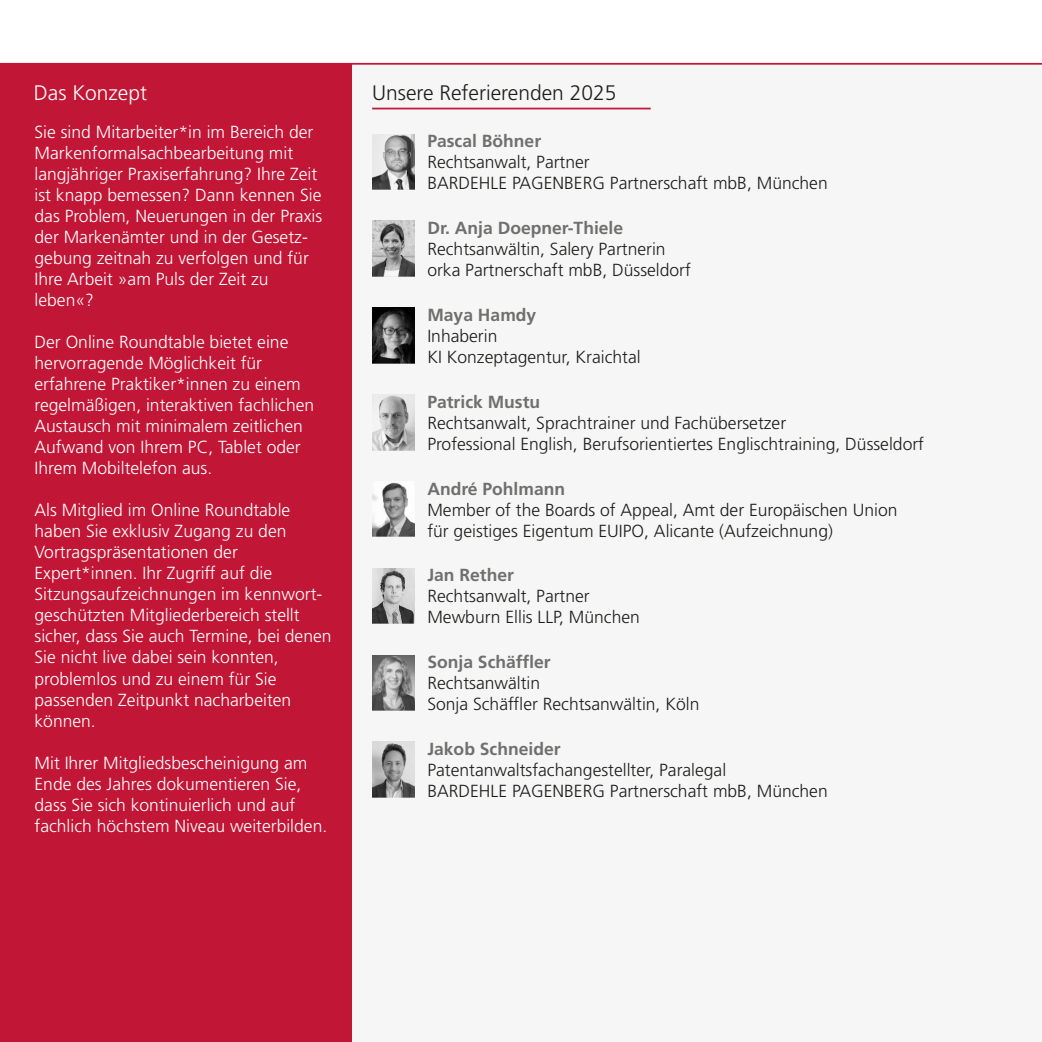
<style>
.page{position:relative;width:1042px;height:1042px;background:#fff}
.page>*{position:absolute;margin:0;border:0;box-sizing:border-box;transform-origin:0 0}
.t1{font:300 21px "Frutiger LT Pro";color:#1d1d1b}
.t2{font:300 21px "Frutiger LT Pro";color:#fff}
.t3{font:300 17.5px/21px "Frutiger LT Pro";color:#fff}
.t4{font:300 17.5px/21px "Frutiger LT Pro";color:#1d1d1b}
.t5{font:700 17.5px "Frutiger LT Pro";color:#6f6f6e}
</style>
<div class="page">
<hr style="left:0;top:0;width:1px;height:65px;background:#c21636">
<div style="left:0;top:64px;width:352px;height:978px;background:#c21636"></div>
<div style="left:352px;top:65px;width:690px;height:977px;background:#f6f6f6"></div>
<hr style="left:0;top:65px;width:1px;height:977px;background:#f1f1f1">
<hr style="left:0;top:63px;width:1042px;height:2px;background:#c21636">
<hr style="left:372px;top:108px;width:279px;height:1px;background:#c21636">
<img style="left:372px;top:308px;width:43px;height:55px">
<img style="left:372px;top:221px;width:43px;height:55px">
<img style="left:372px;top:134px;width:43px;height:56px">
<img style="left:372px;top:395px;width:43px;height:55px">
<img style="left:372px;top:482px;width:43px;height:55px">
<img style="left:372px;top:568px;width:43px;height:56px">
<img style="left:372px;top:655px;width:43px;height:55px">
<img style="left:372px;top:742px;width:43px;height:55px">
<p class="t2" style="left:34px;top:84px;width:115px">Das Konzept</p>
<p class="t3" style="left:35px;top:123px;width:289px">Sie sind Mitarbeiter*in im Bereich der Markenformalsachbearbeitung mit langjähriger Praxiserfahrung? Ihre Zeit ist knapp bemessen? Dann kennen Sie das Problem, Neuerungen in der Praxis der Markenämter und in der Gesetz&shy;gebung zeitnah zu verfolgen und für Ihre Arbeit »am Puls der Zeit zu leben«?</p>
<p class="t3" style="left:35px;top:333px;width:281px">Der Online Roundtable bietet eine hervorragende Möglichkeit für erfahrene Praktiker*innen zu einem regelmäßigen, interaktiven fachlichen Austausch mit minimalem zeitlichen Aufwand von Ihrem PC, Tablet oder Ihrem Mobiltelefon aus.</p>
<p class="t3" style="left:35px;top:501px;width:298px">Als Mitglied im Online Roundtable haben Sie exklusiv Zugang zu den<br>Vortragspräsentationen der<br>Expert*innen. Ihr Zugriff auf die<br>Sitzungsaufzeichnungen im kennwort&shy;geschützten Mitgliederbereich stellt sicher, dass Sie auch Termine, bei denen<br>Sie nicht live dabei sein konnten, problemlos und zu einem für Sie passenden Zeitpunkt nacharbeiten können.</p>
<p class="t3" style="left:35px;top:753px;width:294px">Mit Ihrer Mitgliedsbescheinigung am Ende des Jahres dokumentieren Sie, dass Sie sich kontinuierlich und auf fachlich höchstem Niveau weiterbilden.</p>
<p class="t1" style="left:372px;top:84px;width:246px">Unsere Referierenden 2025</p>
<p class="t5" style="left:427px;top:134px;width:115px">Pascal Böhner</p>
<p class="t4" style="left:427px;top:153px;width:402px">Rechtsanwalt, Partner<br>BARDEHLE PAGENBERG Partnerschaft mbB, München</p>
<p class="t5" style="left:427px;top:221px;width:197px">Dr. Anja Doepner-Thiele</p>
<p class="t4" style="left:427px;top:240px;width:265px">Rechtsanwältin, Salery Partnerin orka Partnerschaft mbB, Düsseldorf</p>
<p class="t5" style="left:427px;top:308px;width:110px">Maya Hamdy</p>
<p class="t4" style="left:427px;top:327px;width:215px">Inhaberin<br>KI Konzeptagentur, Kraichtal</p>
<p class="t5" style="left:427px;top:395px;width:114px">Patrick Mustu</p>
<p class="t4" style="left:427px;top:414px;width:498px">Rechtsanwalt, Sprachtrainer und Fachübersetzer<br>Professional English, Berufsorientiertes Englischtraining, Düsseldorf</p>
<p class="t5" style="left:427px;top:481px;width:139px">André Pohlmann</p>
<p class="t4" style="left:427px;top:501px;width:472px">Member of the Boards of Appeal, Amt der Europäischen Union für geistiges Eigentum EUIPO, Alicante (Aufzeichnung)</p>
<p class="t5" style="left:427px;top:568px;width:88px">Jan Rether</p>
<p class="t4" style="left:427px;top:587px;width:214px">Rechtsanwalt, Partner<br>Mewburn Ellis LLP, München</p>
<p class="t5" style="left:427px;top:655px;width:125px">Sonja Schäffler</p>
<p class="t4" style="left:427px;top:674px;width:273px">Rechtsanwältin<br>Sonja Schäffler Rechtsanwältin, Köln</p>
<p class="t5" style="left:427px;top:742px;width:135px">Jakob Schneider</p>
<p class="t4" style="left:427px;top:761px;width:402px">Patentanwaltsfachangestellter, Paralegal<br>BARDEHLE PAGENBERG Partnerschaft mbB, München</p>
</div>
